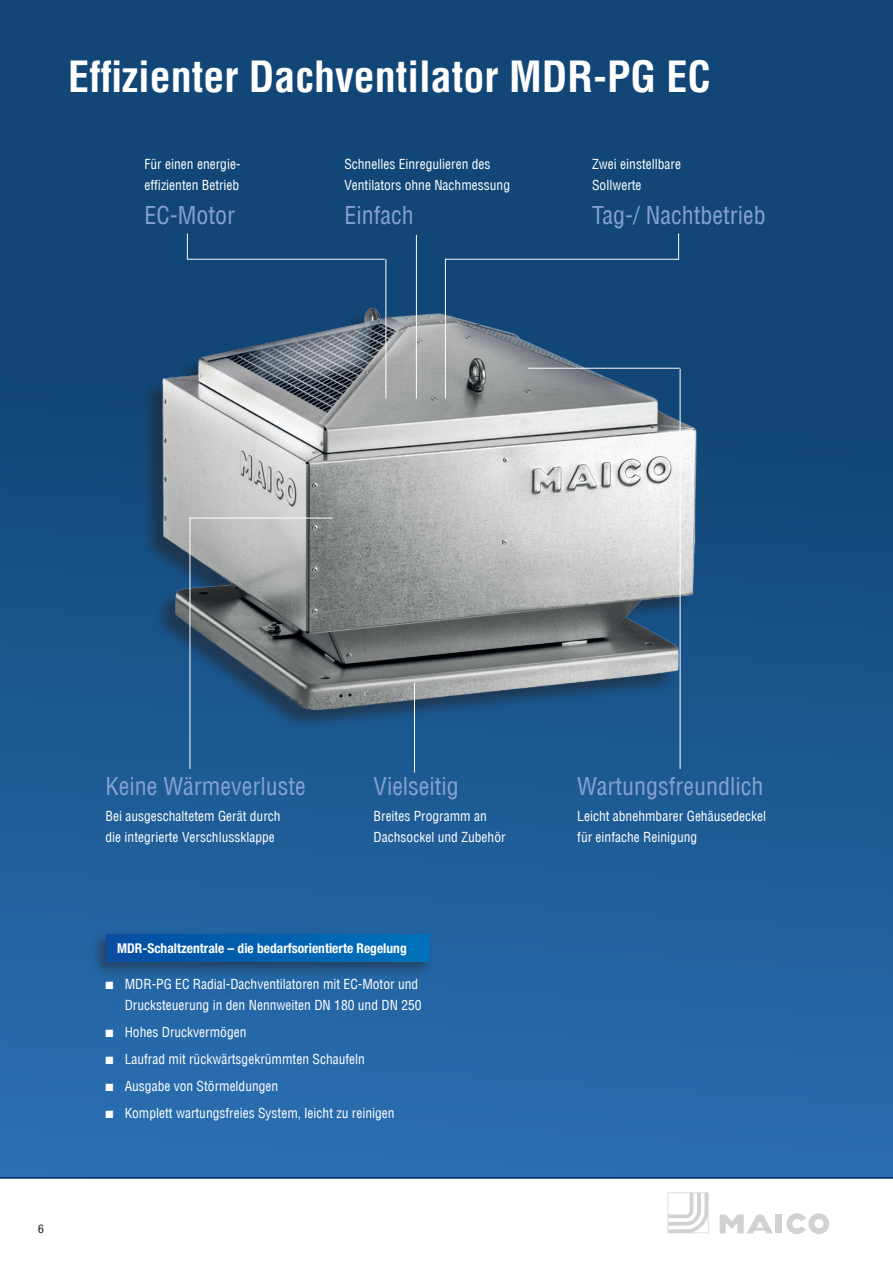
<style>
.page{position:relative;width:893px;height:1263px;background:#fff}
.page>*{position:absolute;margin:0;border:0;box-sizing:border-box;transform-origin:0 0}
.t1{font:700 condensed 42px "Helvetica Com";color:#fff}
.t2{font:condensed 24px "Helvetica Com";color:#85a0d2}
.t3{font:condensed 13.5px/21px "Helvetica Com";color:#fff}
.t4{font:700 condensed 13.5px "Helvetica Neue LTW1 G";color:#fff}
.t5{font:condensed 12px "Helvetica Neue LT";color:#231f20}
</style>
<div class="page">
<div style="left:0;top:0;width:893px;height:1178px;background:linear-gradient(to bottom,#0c3d69,#276aab)"></div>
<div style="left:776px;top:1214px;width:6px;height:19px;background:#d1d2d4"></div>
<svg style="left:720px;top:1214px;width:53px;height:19px"></svg>
<svg style="left:786px;top:1213px;width:43px;height:21px"></svg>
<svg style="left:668px;top:1192px;width:41px;height:41px"></svg>
<hr style="left:0;top:1178px;width:893px;height:1px;background:#002361">
<div style="left:142px;top:311px;width:552px;height:419px;background:#1b578f"></div>
<img style="left:142px;top:286px;width:577px;height:435px">
<div style="left:90px;top:930px;width:343px;height:48px;background:#231f20;opacity:.5"></div>
<div style="left:106px;top:934px;width:323px;height:28px;background:linear-gradient(to right,#054ea1,#0072bb)"></div>
<hr style="left:414px;top:683px;width:1px;height:89px;background:#fff">
<hr style="left:190px;top:518px;width:1px;height:251px;background:#fff">
<hr style="left:680px;top:369px;width:1px;height:400px;background:#fff">
<svg style="left:187px;top:233px;width:1px;height:27px"></svg>
<hr style="left:416px;top:235px;width:1px;height:163px;background:#fff">
<hr style="left:385px;top:259px;width:1px;height:139px;background:#fff">
<hr style="left:445px;top:259px;width:1px;height:139px;background:#fff">
<svg style="left:678px;top:233px;width:1px;height:26px"></svg>
<hr style="left:189px;top:518px;width:143px;height:1px;background:#fff">
<hr style="left:528px;top:368px;width:151px;height:1px;background:#fff">
<hr style="left:445px;top:259px;width:234px;height:1px;background:#fff">
<hr style="left:188px;top:259px;width:197px;height:1px;background:#fff">
<h1 class="t1" style="left:68px;top:49px;width:644px">Effizienter Dachventilator MDR-PG EC</h1>
<p class="t3" style="left:145px;top:154px;width:97px">Für einen energie&shy;effizienten Betrieb</p>
<p class="t3" style="left:344px;top:154px;width:167px">Schnelles Einregulieren des<br>Ventilators ohne Nachmessung</p>
<h2 class="t2" style="left:145px;top:200px;width:92px">EC-Motor</h2>
<h2 class="t2" style="left:344px;top:200px;width:71px">Einfach</h2>
<p class="t3" style="left:592px;top:154px;width:90px">Zwei einstellbare<br>Sollwerte</p>
<h2 class="t2" style="left:592px;top:200px;width:175px">Tag-/ Nachtbetrieb</h2>
<p class="t5" style="left:38px;top:1222px;width:7px">6</p>
<h2 class="t2" style="left:106px;top:771px;width:202px">Keine Wärmeverluste</h2>
<p class="t3" style="left:106px;top:806px;width:177px">Bei ausgeschaltetem Gerät durch die integrierte Verschlussklappe</p>
<h2 class="t2" style="left:374px;top:771px;width:87px">Vielseitig</h2>
<p class="t3" style="left:374px;top:806px;width:133px">Breites Programm an<br>Dachsockel und Zubehör</p>
<p class="t4" style="left:117px;top:940px;width:291px">MDR-Schaltzentrale – die bedarfsorientierte Regelung</p>
<p class="t3" style="left:106px;top:973px;width:318px;text-align:right">■ MDR-PG EC Radial-Dachventilatoren mit EC-Motor und<br>Drucksteuerung in den Nennweiten DN 180 und DN 250</p>
<p class="t3" style="left:106px;top:1021px;width:142px">■ Hohes Druckvermögen</p>
<p class="t3" style="left:106px;top:1048px;width:261px">■ Laufrad mit rückwärtsgekrümmten Schaufeln</p>
<p class="t3" style="left:106px;top:1075px;width:174px">■ Ausgabe von Störmeldungen</p>
<p class="t3" style="left:106px;top:1102px;width:291px">■ Komplett wartungsfreies System, leicht zu reinigen</p>
<h2 class="t2" style="left:577px;top:771px;width:188px">Wartungsfreundlich</h2>
<p class="t3" style="left:577px;top:806px;width:190px">Leicht abnehmbarer Gehäusedeckel für einfache Reinigung</p>
</div>
